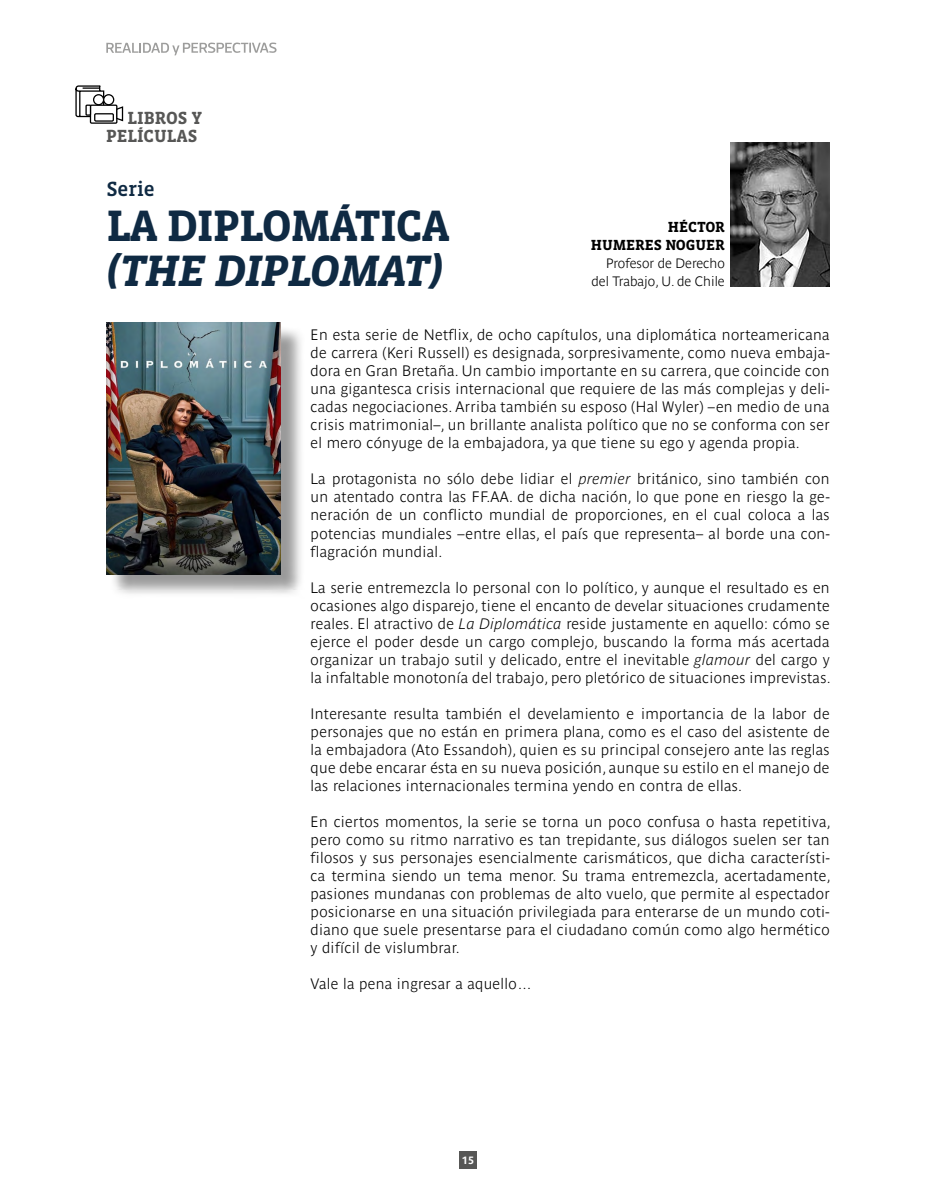
<style>
.page{position:relative;width:936px;height:1191px;background:#fff}
.page>*{position:absolute;margin:0;border:0;box-sizing:border-box;transform-origin:0 0}
.t1{font:700 45px "Vista Slab OTCE";letter-spacing:-.03em;color:#0f2a43}
.t2{font:italic 700 45px "Vista Slab OTCE";letter-spacing:-.02em;color:#0f2a43}
.t3{font:500 21px "Vista Slab OTCE";letter-spacing:-.01em;color:#0f2a43}
.t4{font:700 18px/18px "Vista Slab OTCE";letter-spacing:-.005em;color:#575756;text-align:right}
.t5{font:700 15px/18px "Parisine Std Clair";letter-spacing:.02em;color:#000;text-align:justify}
.t6{font:700 15px/18px "Vista Slab OTCE";letter-spacing:-.01em;color:#000;text-align:right}
.t7{font:700 13.5px/18px "Parisine Std Clair";color:#000;text-align:right}
.t8{font:700 10.5px "Parisine Std";color:#fff}
.s1{font-style:italic}
</style>
<div class="page">
<div style="left:459px;top:1151px;width:17px;height:17px;background:#575756"></div>
<svg style="left:106px;top:43px;width:170px;height:12px"></svg>
<img style="left:730px;top:142px;width:99px;height:144px">
<div style="left:90px;top:105px;width:27px;height:19px;border:1px solid #000"></div>
<div style="left:103px;top:94px;width:11px;height:11px;border:1px solid #000;border-radius:50%"></div>
<svg style="left:115px;top:105px;width:8px;height:17px"></svg>
<div style="left:94px;top:113px;width:20px;height:9px;border:1px solid #000"></div>
<svg style="left:75px;top:85px;width:30px;height:33px"></svg>
<div style="left:109px;top:325px;width:196px;height:273px;background:#000;opacity:.4"></div>
<img style="left:106px;top:322px;width:175px;height:252px">
<p class="t4" style="left:106px;top:109px;width:97px">LIBROS Y<br>PELÍCULAS</p>
<h2 class="t3" style="left:106px;top:177px;width:50px">Serie</h2>
<h1 class="t1" style="left:106px;top:200px;width:344px">LA DIPLOMÁTICA</h1>
<h1 class="t2" style="left:106px;top:245px;width:338px">(THE DIPLOMAT)</h1>
<p class="t5" style="left:310px;top:326px;width:520px">En esta serie de Netflix, de ocho capítulos, una diplomática norteamericana de carrera (Keri Russell) es designada, sorpresivamente, como nueva embaja&shy;dora en Gran Bretaña. Un cambio importante en su carrera, que coincide con una gigantesca crisis internacional que requiere de las más complejas y deli&shy;cadas negociaciones. Arriba también su esposo (Hal Wyler) –en medio de una crisis matrimonial–, un brillante analista político que no se conforma con ser el mero cónyuge de la embajadora, ya que tiene su ego y agenda propia.</p>
<p class="t5" style="left:310px;top:470px;width:520px">La protagonista no sólo debe lidiar el <span class="s1">premier</span> británico, sino también con un atentado contra las FF.AA. de dicha nación, lo que pone en riesgo la ge&shy;neración de un conflicto mundial de proporciones, en el cual coloca a las potencias mundiales –entre ellas, el país que representa– al borde una con&shy;flagración mundial.</p>
<p class="t5" style="left:310px;top:578px;width:521px">La serie entremezcla lo personal con lo político, y aunque el resultado es en ocasiones algo disparejo, tiene el encanto de develar situaciones crudamente reales. El atractivo de <span class="s1">La Diplomática</span> reside justamente en aquello: cómo se ejerce el poder desde un cargo complejo, buscando la forma más acertada organizar un trabajo sutil y delicado, entre el inevitable <span class="s1">glamour</span> del cargo y la infaltable monotonía del trabajo, pero pletórico de situaciones imprevistas.</p>
<p class="t5" style="left:310px;top:704px;width:520px">Interesante resulta también el develamiento e importancia de la labor de personajes que no están en primera plana, como es el caso del asistente de la embajadora (Ato Essandoh), quien es su principal consejero ante las reglas que debe encarar ésta en su nueva posición, aunque su estilo en el manejo de las relaciones internacionales termina yendo en contra de ellas.</p>
<p class="t5" style="left:310px;top:812px;width:521px">En ciertos momentos, la serie se torna un poco confusa o hasta repetitiva, pero como su ritmo narrativo es tan trepidante, sus diálogos suelen ser tan filosos y sus personajes esencialmente carismáticos, que dicha característi&shy;ca termina siendo un tema menor. Su trama entremezcla, acertadamente, pasiones mundanas con problemas de alto vuelo, que permite al espectador posicionarse en una situación privilegiada para enterarse de un mundo coti&shy;diano que suele presentarse para el ciudadano común como algo hermético y difícil de vislumbrar.</p>
<p class="t5" style="left:310px;top:974px;width:223px">Vale la pena ingresar a aquello…</p>
<p class="t6" style="left:591px;top:218px;width:135px">HÉCTOR<br>HUMERES NOGUER</p>
<p class="t7" style="left:591px;top:255px;width:135px">Profesor de Derecho del Trabajo, U. de Chile</p>
<p class="t8" style="left:462px;top:1154px;width:13px">15</p>
</div>
